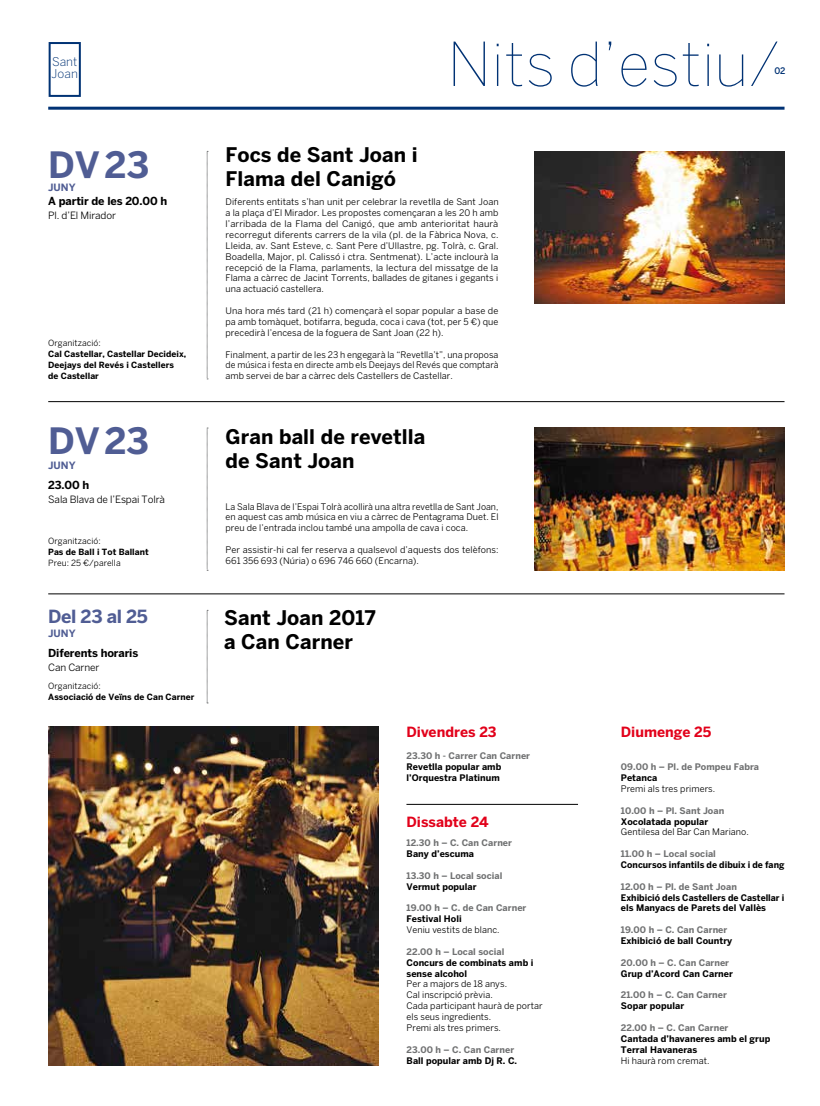
<style>
.page{position:relative;width:820px;height:1106px;background:#fff}
.page>*{position:absolute;margin:0;border:0;box-sizing:border-box;transform-origin:0 0}
.t1{font:100 60px "Benton Sans";letter-spacing:.005em;color:#003274}
.t2{font:700 36px "Benton Sans";color:#505d94}
.t3{font:700 20px/24px "Benton Sans";letter-spacing:.005em;color:#000}
.t4{font:700 18px "Benton Sans";letter-spacing:-.02em;color:#505d94}
.t5{font:700 14px "Benton Sans";color:#e2001a}
.t6{font:300 12px/12px "Benton Sans";letter-spacing:.005em;color:#003274}
.t7{font:700 11px "Benton Sans";letter-spacing:-.01em;color:#000}
.t8{font:10px "Benton Sans";letter-spacing:-.01em;color:#000}
.t9{font:700 10px "Benton Sans";letter-spacing:.005em;color:#505d94}
.t10{font:9px/10.9px "Benton Sans";letter-spacing:.005em;color:#000;text-align:justify}
.t11{font:700 9px/10.9px "Benton Sans";letter-spacing:.005em;color:#000}
.t12{font:700 9px "Benton Sans";letter-spacing:.005em;color:#707172}
.t13{font:500 9px "Benton Sans";color:#003274}
.t14{font:700 8.5px/11px "Benton Sans";letter-spacing:.005em;color:#000}
.t15{font:8.5px "Benton Sans";letter-spacing:.005em;color:#000}
</style>
<div class="page">
<hr style="left:48px;top:401px;width:736px;height:1px;background:#000">
<hr style="left:48px;top:593px;width:736px;height:1px;background:#000">
<svg style="left:207px;top:151px;width:1px;height:228px"></svg>
<img style="left:534px;top:151px;width:250px;height:152px">
<svg style="left:207px;top:428px;width:1px;height:143px"></svg>
<img style="left:534px;top:428px;width:250px;height:142px">
<img style="left:48px;top:726px;width:330px;height:339px">
<svg style="left:207px;top:610px;width:1px;height:93px"></svg>
<hr style="left:48px;top:107px;width:736px;height:3px;background:#003274">
<div style="left:49px;top:42px;width:32px;height:55px;border:2px solid #003274"></div>
<hr style="left:406px;top:804px;width:171px;height:1px;background:#000">
<h3 class="t6" style="left:52px;top:56px;width:28px">Sant<br>Joan</h3>
<h2 class="t2" style="left:48px;top:143px;width:102px">DV23</h2>
<p class="t9" style="left:48px;top:181px;width:29px">JUNY</p>
<p class="t7" style="left:48px;top:195px;width:120px">A partir de les 20.00 h</p>
<p class="t8" style="left:48px;top:210px;width:69px">Pl. d’El Mirador</p>
<p class="t15" style="left:48px;top:338px;width:54px">Organització:</p>
<p class="t14" style="left:48px;top:348px;width:139px">Cal Castellar, Castellar Decideix,<br>Deejays del Revés i Castellers de Castellar</p>
<h2 class="t2" style="left:48px;top:420px;width:102px">DV23</h2>
<p class="t9" style="left:48px;top:459px;width:29px">JUNY</p>
<p class="t7" style="left:48px;top:478px;width:43px">23.00 h</p>
<p class="t8" style="left:48px;top:493px;width:118px">Sala Blava de l’Espai Tolrà</p>
<p class="t15" style="left:48px;top:536px;width:54px">Organització:</p>
<p class="t14" style="left:48px;top:546px;width:102px">Pas de Ball i Tot Ballant</p>
<p class="t15" style="left:48px;top:558px;width:74px">Preu: 25 €/parella</p>
<h3 class="t4" style="left:48px;top:606px;width:101px">Del 23 al 25</h3>
<p class="t7" style="left:48px;top:646px;width:92px">Diferents horaris</p>
<p class="t8" style="left:48px;top:661px;width:53px">Can Carner</p>
<p class="t9" style="left:48px;top:627px;width:29px">JUNY</p>
<p class="t15" style="left:48px;top:680px;width:54px">Organització:</p>
<p class="t14" style="left:48px;top:691px;width:147px">Associació de Veïns de Can Carner</p>
<h3 class="t3" style="left:225px;top:142px;width:193px">Focs de Sant Joan i<br>Flama del Canigó</h3>
<h1 class="t1" style="left:447px;top:29px;width:334px">Nits d’estiu/</h1>
<p class="t13" style="left:774px;top:66px;width:13px">02</p>
<p class="t10" style="left:225px;top:197px;width:274px">Diferents entitats s’han unit per celebrar la revetlla de Sant Joan a la plaça d’El Mirador. Les propostes començaran a les 20 h amb l’arribada de la Flama del Canigó, que amb anterioritat haurà recorregut diferents carrers de la vila (pl. de la Fàbrica Nova, c.<br>Lleida, av. Sant Esteve, c. Sant Pere d’Ullastre, pg. Tolrà, c. Gral.<br>Boadella, Major, pl. Calissó i ctra. Sentmenat). L’acte inclourà la recepció de la Flama, parlaments, la lectura del missatge de la Flama a càrrec de Jacint Torrents, ballades de gitanes i gegants i una actuació castellera.</p>
<p class="t10" style="left:225px;top:305px;width:274px">Una hora més tard (21 h) començarà el sopar popular a base de pa amb tomàquet, botifarra, beguda, coca i cava (tot, per 5 €) que precedirà l’encesa de la foguera de Sant Joan (22 h).</p>
<p class="t10" style="left:225px;top:349px;width:274px">Finalment, a partir de les 23 h engegarà la “Revetlla’t”, una proposa de música i festa en directe amb els Deejays del Revés que comptarà amb servei de bar a càrrec dels Castellers de Castellar.</p>
<h3 class="t3" style="left:225px;top:424px;width:201px">Gran ball de revetlla de Sant Joan</h3>
<p class="t10" style="left:225px;top:501px;width:274px">La Sala Blava de l’Espai Tolrà acollirà una altra revetlla de Sant Joan, en aquest cas amb música en viu a càrrec de Pentagrama Duet. El preu de l’entrada inclou també una ampolla de cava i coca.</p>
<p class="t10" style="left:225px;top:544px;width:274px">Per assistir-hi cal fer reserva a qualsevol d’aquests dos telèfons:<br>661 356 693 (Núria) o 696 746 660 (Encarna).</p>
<h3 class="t3" style="left:224px;top:605px;width:153px">Sant Joan 2017 a Can Carner</h3>
<h3 class="t5" style="left:406px;top:723px;width:92px">Divendres 23</h3>
<p class="t12" style="left:406px;top:750px;width:125px">23.30 h - Carrer Can Carner</p>
<p class="t11" style="left:406px;top:761px;width:96px">Revetlla popular amb l’Orquestra Platinum</p>
<h3 class="t5" style="left:406px;top:813px;width:84px">Dissabte 24</h3>
<p class="t12" style="left:406px;top:837px;width:107px">12.30 h – C. Can Carner</p>
<p class="t11" style="left:406px;top:848px;width:69px">Bany d’escuma</p>
<p class="t12" style="left:406px;top:870px;width:97px">13.30 h – Local social</p>
<p class="t11" style="left:406px;top:880px;width:72px">Vermut popular</p>
<p class="t12" style="left:406px;top:902px;width:121px">19.00 h – C. de Can Carner</p>
<p class="t11" style="left:406px;top:913px;width:57px">Festival Holi</p>
<p class="t10" style="left:406px;top:924px;width:94px">Veniu vestits de blanc.</p>
<p class="t12" style="left:406px;top:946px;width:99px">22.00 h – Local social</p>
<p class="t11" style="left:406px;top:956px;width:128px">Concurs de combinats amb i sense alcohol</p>
<p class="t10" style="left:406px;top:978px;width:137px;text-align:left">Per a majors de 18 anys.<br>Cal inscripció prèvia.<br>Cada participant haurà de portar els seus ingredients.<br>Premi als tres primers.</p>
<p class="t12" style="left:406px;top:1044px;width:109px">23.00 h – C. Can Carner</p>
<p class="t11" style="left:406px;top:1054px;width:112px">Ball popular amb Dj R. C.</p>
<h3 class="t5" style="left:620px;top:723px;width:92px">Diumenge 25</h3>
<p class="t12" style="left:620px;top:761px;width:140px">09.00 h – Pl. de Pompeu Fabra</p>
<p class="t11" style="left:620px;top:772px;width:38px">Petanca</p>
<p class="t10" style="left:620px;top:783px;width:96px">Premi als tres primers.</p>
<p class="t12" style="left:620px;top:805px;width:105px">10.00 h – Pl. Sant Joan</p>
<p class="t11" style="left:620px;top:815px;width:89px">Xocolatada popular</p>
<p class="t10" style="left:620px;top:826px;width:129px">Gentilesa del Bar Can Mariano.</p>
<p class="t12" style="left:620px;top:848px;width:96px">11.00 h – Local social</p>
<p class="t11" style="left:620px;top:859px;width:165px">Concursos infantils de dibuix i de fang</p>
<p class="t12" style="left:620px;top:881px;width:117px">12.00 h – Pl. de Sant Joan</p>
<p class="t11" style="left:620px;top:891px;width:165px">Exhibició dels Castellers de Castellar i els Manyacs de Parets del Vallès</p>
<p class="t12" style="left:620px;top:924px;width:108px">19.00 h – C. Can Carner</p>
<p class="t11" style="left:620px;top:935px;width:113px">Exhibició de ball Country</p>
<p class="t12" style="left:620px;top:957px;width:110px">20.00 h – C. Can Carner</p>
<p class="t11" style="left:620px;top:967px;width:113px">Grup d’Acord Can Carner</p>
<p class="t12" style="left:620px;top:989px;width:108px">21.00 h – C. Can Carner</p>
<p class="t11" style="left:620px;top:1000px;width:65px">Sopar popular</p>
<p class="t12" style="left:620px;top:1022px;width:109px">22.00 h – C. Can Carner</p>
<p class="t11" style="left:620px;top:1032px;width:151px">Cantada d’havaneres amb el grup<br>Terral Havaneras</p>
<p class="t10" style="left:620px;top:1054px;width:90px">Hi haurà rom cremat.</p>
</div>
